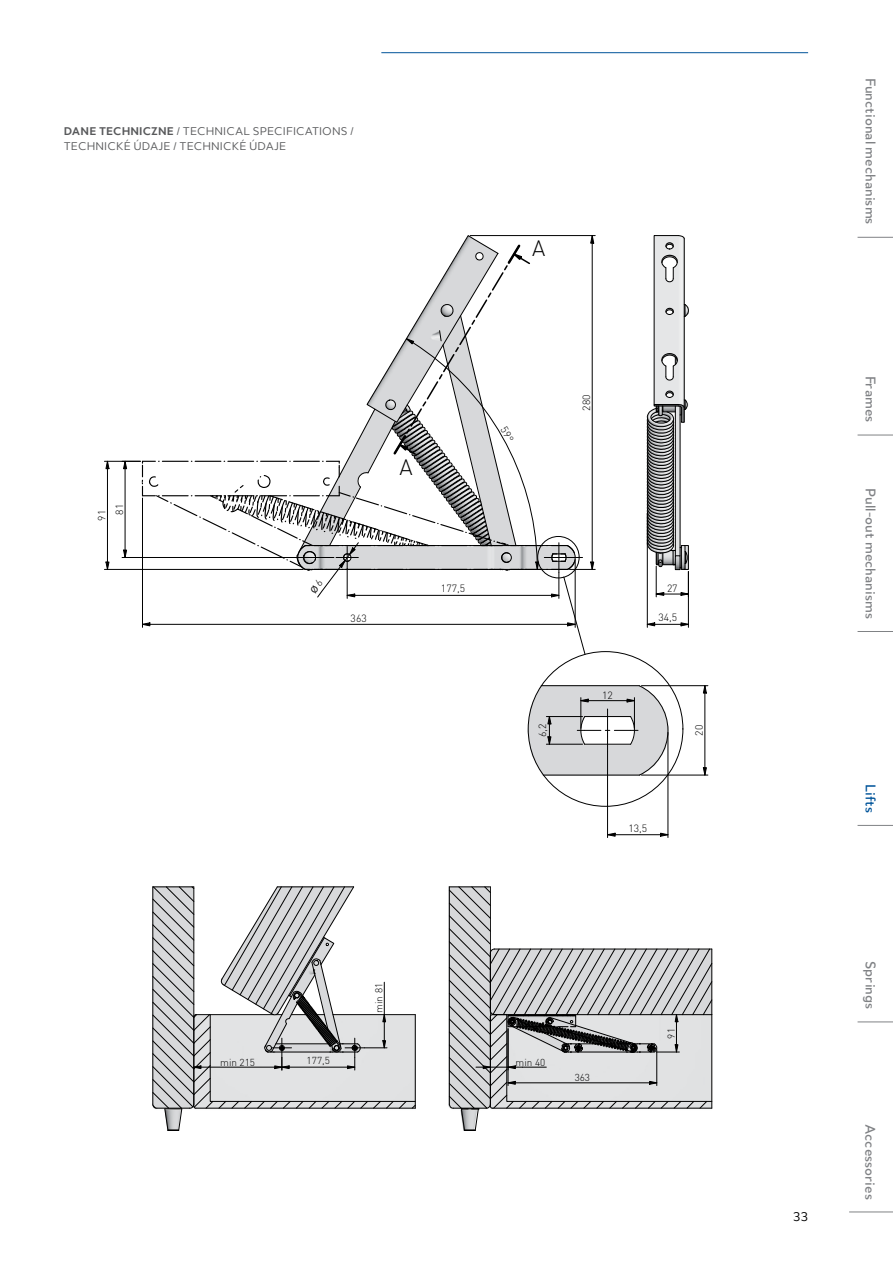
<style>
.page{position:relative;width:893px;height:1263px;background:#fff}
.page>*{position:absolute;margin:0;border:0;box-sizing:border-box;transform-origin:0 0}
.t1{font:300 21.9px "DIN Pro";color:#000}
.t2{font:500 15px "Merel";color:#808285}
.t3{font:500 15px "Merel";letter-spacing:-.005em;color:#00549a}
.t4{font:13.5px "Merel";color:#000}
.t5{font:12px/14.4px "Merel";letter-spacing:.01em;color:#58595b}
.t6{font:300 10.35px "DIN Pro";letter-spacing:-.005em;color:#000}
.t7{font:300 10.05px "DIN Pro";color:#000}
.s1{font-weight:700}
</style>
<div class="page">
<hr style="left:857px;top:237px;width:36px;height:1px;background:#808285">
<hr style="left:857px;top:435px;width:36px;height:1px;background:#808285">
<hr style="left:857px;top:631px;width:36px;height:1px;background:#808285">
<hr style="left:857px;top:1021px;width:36px;height:1px;background:#808285">
<hr style="left:857px;top:825px;width:36px;height:1px;background:#808285">
<hr style="left:849px;top:1211px;width:44px;height:1px;background:#808285">
<hr style="left:381px;top:52px;width:427px;height:1px;background:#00549a">
<img style="left:528px;top:685px;width:49px;height:90px">
<hr style="left:541px;top:685px;width:98px;height:1px;background:#000">
<hr style="left:543px;top:775px;width:96px;height:1px;background:#000">
<svg style="left:105px;top:561px;width:5px;height:8px"></svg>
<svg style="left:105px;top:460px;width:5px;height:10px"></svg>
<hr style="left:107px;top:469px;width:1px;height:93px;background:#000">
<hr style="left:104px;top:461px;width:36px;height:1px;background:#000">
<hr style="left:104px;top:569px;width:199px;height:1px;background:#000">
<svg style="left:547px;top:713px;width:5px;height:35px"></svg>
<hr style="left:546px;top:716px;width:37px;height:1px;background:#000">
<hr style="left:546px;top:744px;width:37px;height:1px;background:#000">
<svg style="left:702px;top:686px;width:5px;height:8px"></svg>
<svg style="left:702px;top:767px;width:5px;height:8px"></svg>
<hr style="left:704px;top:693px;width:1px;height:75px;background:#000">
<hr style="left:641px;top:775px;width:67px;height:1px;background:#000">
<hr style="left:641px;top:685px;width:67px;height:1px;background:#000">
<svg style="left:660px;top:832px;width:8px;height:5px"></svg>
<svg style="left:608px;top:832px;width:8px;height:5px"></svg>
<hr style="left:615px;top:834px;width:46px;height:1px;background:#000">
<hr style="left:668px;top:732px;width:1px;height:105px;background:#000">
<hr style="left:607px;top:752px;width:1px;height:85px;background:#000">
<svg style="left:577px;top:685px;width:91px;height:91px"></svg>
<svg style="left:647px;top:235px;width:42px;height:362px"></svg>
<hr style="left:656px;top:566px;width:1px;height:31px;background:#000">
<svg style="left:646px;top:622px;width:42px;height:5px"></svg>
<hr style="left:688px;top:571px;width:1px;height:56px;background:#000">
<hr style="left:647px;top:513px;width:1px;height:114px;background:#000">
<svg style="left:152px;top:886px;width:264px;height:245px"></svg>
<svg style="left:449px;top:886px;width:264px;height:245px"></svg>
<svg style="left:122px;top:235px;width:473px;height:420px"></svg>
<p class="t5" style="left:64px;top:123px;width:292px"><span class="s1">DANE TECHNICZNE</span> / TECHNICAL SPECIFICATIONS /<br>TECHNICKÉ ÚDAJE / TECHNICKÉ ÚDAJE</p>
<p class="t6" style="left:95px;top:521px;width:12px;rotate:-90deg">91</p>
<p class="t6" style="left:112px;top:515px;width:12px;rotate:-90deg">81</p>
<h1 class="t1" style="left:400px;top:452px;width:15px">A</h1>
<p class="t6" style="left:351px;top:612px;width:18px">363</p>
<p class="t6" style="left:441px;top:581px;width:26px">177,5</p>
<h1 class="t1" style="left:532px;top:233px;width:15px">A</h1>
<p class="t6" style="left:579px;top:411px;width:18px;rotate:-90deg">280</p>
<p class="t6" style="left:535px;top:737px;width:15px;rotate:-90deg">6,2</p>
<p class="t6" style="left:602px;top:688px;width:12px">12</p>
<p class="t6" style="left:667px;top:581px;width:12px">27</p>
<p class="t6" style="left:658px;top:610px;width:20px">34,5</p>
<p class="t6" style="left:692px;top:736px;width:12px;rotate:-90deg">20</p>
<p class="t6" style="left:628px;top:821px;width:20px">13,5</p>
<p class="t7" style="left:220px;top:1055px;width:36px">min 215</p>
<p class="t7" style="left:307px;top:1053px;width:25px">177,5</p>
<p class="t7" style="left:372px;top:1013px;width:31px;rotate:-90deg">min 81</p>
<p class="t7" style="left:515px;top:1055px;width:31px">min 40</p>
<p class="t7" style="left:575px;top:1070px;width:17px">363</p>
<p class="t7" style="left:664px;top:1038px;width:12px;rotate:-90deg">91</p>
<p class="t2" style="left:882px;top:78px;width:148px;rotate:90deg">Functional mechanisms</p>
<p class="t2" style="left:882px;top:375px;width:48px;rotate:90deg">Frames</p>
<p class="t2" style="left:882px;top:488px;width:132px;rotate:90deg">Pull-out mechanisms</p>
<p class="t3" style="left:882px;top:784px;width:30px;rotate:90deg">Lifts</p>
<p class="t4" style="left:793px;top:1206px;width:16px">33</p>
<p class="t2" style="left:882px;top:961px;width:50px;rotate:90deg">Springs</p>
<p class="t2" style="left:882px;top:1124px;width:77px;rotate:90deg">Accessories</p>
</div>
